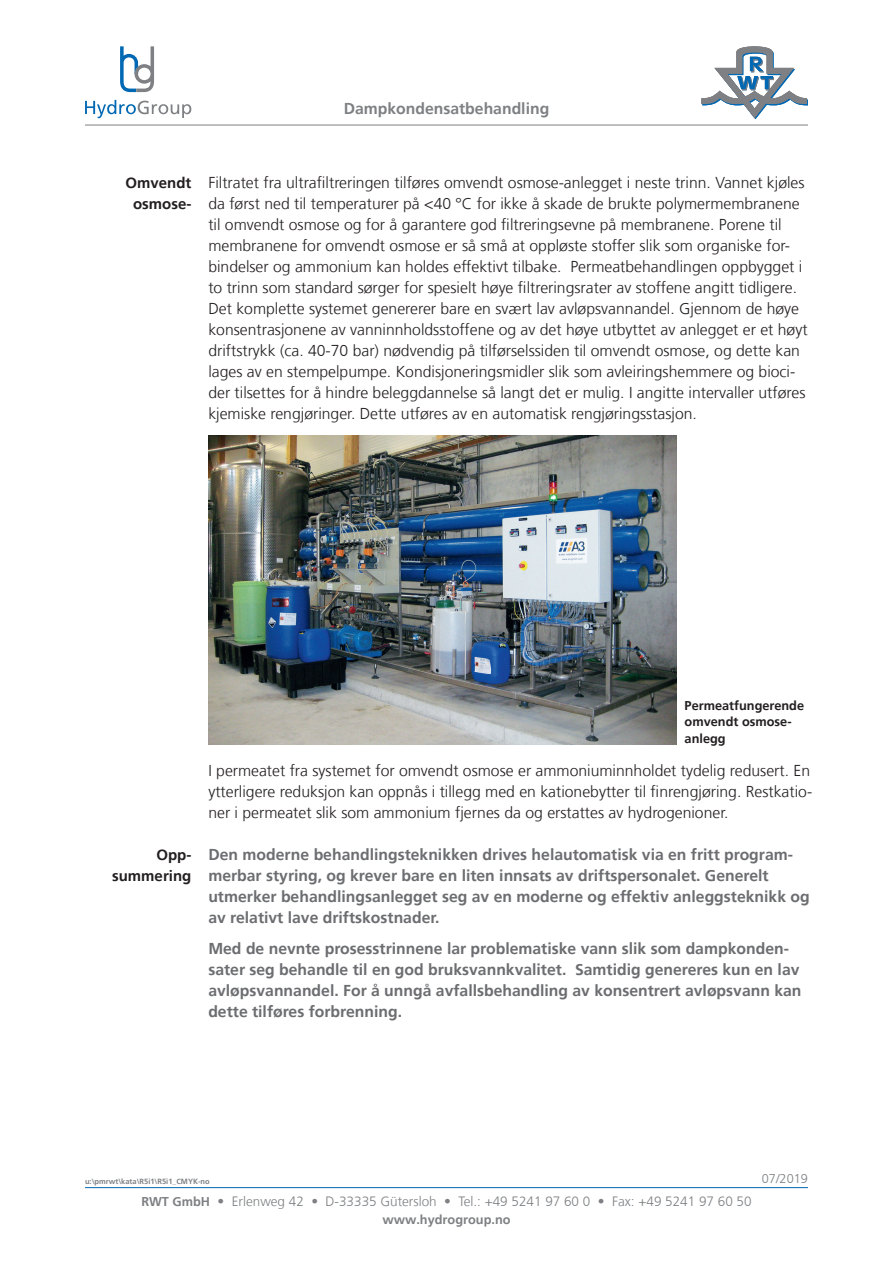
<style>
.page{position:relative;width:893px;height:1263px;background:#fff}
.page>*{position:absolute;margin:0;border:0;box-sizing:border-box;transform-origin:0 0}
.t1{font:300 15.75px/21px "Frutiger";color:#231f20}
.t2{font:700 15.75px/21px "Frutiger";color:#6c6d70}
.t3{font:700 15.75px "Frutiger";color:#7e8083}
.t4{font:700 15px/21px "Frutiger";color:#231f20;text-align:center}
.t5{font:300 13.5px "Frutiger";color:#7e8083}
.t6{font:700 12.75px/16.5px "Frutiger";color:#231f20}
.t7{font:700 12.75px "Frutiger";color:#7e8083}
.t8{font:300 12.75px "Frutiger";color:#7e8083}
.t9{font:700 7.5px "Frutiger";color:#7e8083}
.s1{font-weight:700;font-size:12.75px}
</style>
<div class="page">
<hr style="left:85px;top:1187px;width:723px;height:1px;background:#0168b3">
<svg style="left:85px;top:100px;width:106px;height:18px"></svg>
<svg style="left:120px;top:46px;width:34px;height:46px"></svg>
<hr style="left:85px;top:125px;width:723px;height:1px;background:#7e8083">
<svg style="left:701px;top:46px;width:107px;height:73px"></svg>
<img style="left:208px;top:435px;width:468px;height:309px">
<p class="t3" style="left:344px;top:99px;width:207px">Dampkondensatbehandling</p>
<p class="t4" style="left:125px;top:172px;width:67px">Omvendt osmose-</p>
<p class="t1" style="left:208px;top:172px;width:601px">Filtratet fra ultrafiltreringen tilføres omvendt osmose-anlegget i neste trinn. Vannet kjøles da først ned til temperaturer på &lt;40 °C for ikke å skade de brukte polymermembranene til omvendt osmose og for å garantere god filtreringsevne på membranene. Porene til membranene for omvendt osmose er så små at oppløste stoffer slik som organiske for&shy;bindelser og ammonium kan holdes effektivt tilbake. Permeatbehandlingen oppbygget i to trinn som standard sørger for spesielt høye filtreringsrater av stoffene angitt tidligere.<br>Det komplette systemet genererer bare en svært lav avløpsvannandel. Gjennom de høye konsentrasjonene av vanninnholdsstoffene og av det høye utbyttet av anlegget er et høyt driftstrykk (ca. 40-70 bar) nødvendig på tilførselssiden til omvendt osmose, og dette kan lages av en stempelpumpe. Kondisjoneringsmidler slik som avleiringshemmere og bioci&shy;der tilsettes for å hindre beleggdannelse så langt det er mulig. I angitte intervaller utføres kjemiske rengjøringer. Dette utføres av en automatisk rengjøringsstasjon.</p>
<p class="t4" style="left:112px;top:844px;width:81px;text-align:right">Opp&shy;summering</p>
<p class="t6" style="left:685px;top:697px;width:121px">Permeatfungerende omvendt osmose&shy;anlegg</p>
<p class="t1" style="left:208px;top:760px;width:605px">I permeatet fra systemet for omvendt osmose er ammoniuminnholdet tydelig redusert. En ytterligere reduksjon kan oppnås i tillegg med en kationebytter til finrengjøring. Restkatio&shy;ner i permeatet slik som ammonium fjernes da og erstattes av hydrogenioner.</p>
<p class="t2" style="left:208px;top:843px;width:603px">Den moderne behandlingsteknikken drives helautomatisk via en fritt program&shy;merbar styring, og krever bare en liten innsats av driftspersonalet. Generelt utmerker behandlingsanlegget seg av en moderne og effektiv anleggsteknikk og av relativt lave driftskostnader.</p>
<p class="t2" style="left:208px;top:938px;width:595px">Med de nevnte prosesstrinnene lar problematiske vann slik som dampkonden&shy;sater seg behandle til en god bruksvannkvalitet. Samtidig genereres kun en lav avløpsvannandel. For å unngå avfallsbehandling av konsentrert avløpsvann kan dette tilføres forbrenning.</p>
<p class="t9" style="left:85px;top:1176px;width:126px">u:\pmrwt\kata\R5i1\R5i1_CMYK-no</p>
<p class="t5" style="left:141px;top:1194px;width:612px"><span class="s1">RWT GmbH</span> • Erlenweg 42 • D-33335 Gütersloh • Tel.: +49 5241 97 60 0 • Fax: +49 5241 97 60 50</p>
<p class="t7" style="left:382px;top:1212px;width:130px">www.hydrogroup.no</p>
<p class="t8" style="left:762px;top:1171px;width:48px">07/2019</p>
</div>
